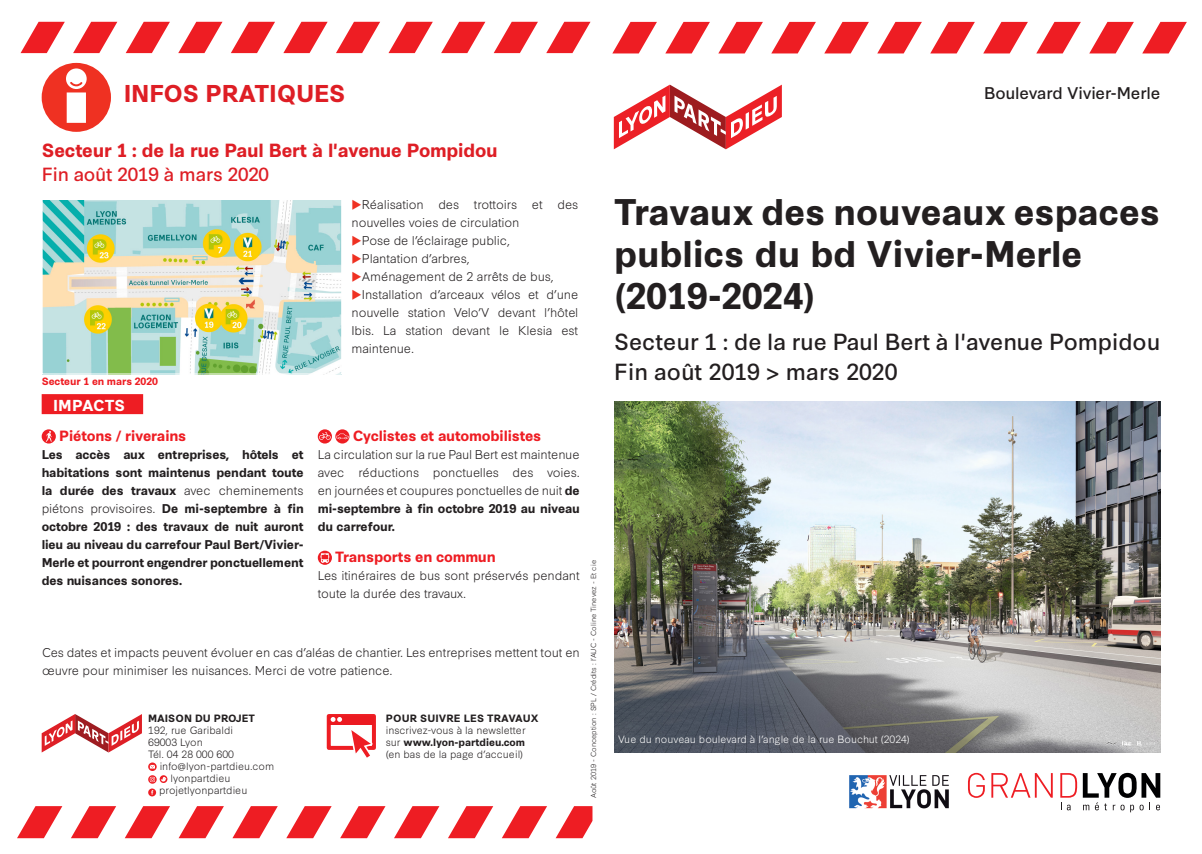
<style>
.page{position:relative;width:1202px;height:854px;background:#fff}
.page>*{position:absolute;margin:0;border:0;box-sizing:border-box;transform-origin:0 0}
.t1{font:700 35px/42px "Synthese";color:#231f20}
.t2{font:700 23px "Synthese";letter-spacing:-.01em;color:#de1e25}
.t3{font:22px/30px "Synthese";color:#231f20}
.t4{font:700 18px "Synthese";letter-spacing:-.01em;color:#de1e25}
.t5{font:18px "Synthese";letter-spacing:-.01em;color:#de1e25}
.t6{font:16px "Synthese";letter-spacing:-.01em;color:#231f20}
.filet_rouge{font:700 15px "Synthese";letter-spacing:-.005em;color:#fff}
.t7{font:700 14px "Synthese";letter-spacing:-.01em;color:#ee1d23}
.t8{font:300 12px/18px "Synthese";letter-spacing:-.01em;color:#231f20}
.t9{font:700 12px/18px "Synthese";letter-spacing:-.01em;color:#231f20;text-align:justify}
.t10{font:300 10px/12px "Synthese";color:#231f20}
.t11{font:300 10px "Synthese";color:#fff}
.t12{font:700 10px "Synthese";letter-spacing:-.01em;color:#ee1d23}
.t13{font:300 7px "Synthese";color:#231f20}
.s1{font-weight:300}
.s2{color:#ef3122}
.s3{font-weight:700}
</style>
<div class="page">
<img style="left:614px;top:401px;width:546px;height:350px">
<svg style="left:42px;top:714px;width:100px;height:38px"></svg>
<div style="left:327px;top:713px;width:49px;height:36px;background:#fff;border:4px solid #ee1d23"></div>
<div style="left:328px;top:715px;width:46px;height:9px;background:#eb1a21"></div>
<svg style="left:331px;top:717px;width:11px;height:4px"></svg>
<svg style="left:350px;top:728px;width:23px;height:30px"></svg>
<svg style="left:148px;top:762px;width:19px;height:34px"></svg>
<svg style="left:21px;top:22px;width:44px;height:31px"></svg>
<svg style="left:73px;top:22px;width:44px;height:31px"></svg>
<svg style="left:126px;top:22px;width:44px;height:31px"></svg>
<svg style="left:178px;top:22px;width:44px;height:31px"></svg>
<svg style="left:231px;top:22px;width:44px;height:31px"></svg>
<svg style="left:283px;top:22px;width:45px;height:31px"></svg>
<svg style="left:336px;top:22px;width:44px;height:31px"></svg>
<svg style="left:388px;top:22px;width:45px;height:31px"></svg>
<svg style="left:441px;top:22px;width:44px;height:31px"></svg>
<svg style="left:494px;top:22px;width:44px;height:31px"></svg>
<svg style="left:546px;top:22px;width:44px;height:31px"></svg>
<svg style="left:17px;top:806px;width:45px;height:31px"></svg>
<svg style="left:71px;top:806px;width:45px;height:31px"></svg>
<svg style="left:125px;top:806px;width:45px;height:31px"></svg>
<svg style="left:179px;top:806px;width:45px;height:31px"></svg>
<svg style="left:233px;top:806px;width:45px;height:31px"></svg>
<svg style="left:287px;top:806px;width:45px;height:31px"></svg>
<svg style="left:341px;top:806px;width:44px;height:31px"></svg>
<svg style="left:394px;top:806px;width:45px;height:31px"></svg>
<svg style="left:448px;top:806px;width:45px;height:31px"></svg>
<svg style="left:502px;top:806px;width:45px;height:31px"></svg>
<svg style="left:556px;top:806px;width:36px;height:31px"></svg>
<svg style="left:614px;top:85px;width:168px;height:64px"></svg>
<svg style="left:968px;top:772px;width:17px;height:25px"></svg>
<svg style="left:991px;top:773px;width:62px;height:24px"></svg>
<svg style="left:1083px;top:772px;width:77px;height:40px"></svg>
<svg style="left:1060px;top:773px;width:17px;height:37px"></svg>
<img style="left:849px;top:775px;width:100px;height:34px">
<svg style="left:612px;top:22px;width:45px;height:31px"></svg>
<svg style="left:665px;top:22px;width:45px;height:31px"></svg>
<svg style="left:718px;top:22px;width:45px;height:31px"></svg>
<svg style="left:771px;top:22px;width:45px;height:31px"></svg>
<svg style="left:824px;top:22px;width:45px;height:31px"></svg>
<svg style="left:877px;top:22px;width:45px;height:31px"></svg>
<svg style="left:930px;top:22px;width:45px;height:31px"></svg>
<svg style="left:983px;top:22px;width:45px;height:31px"></svg>
<svg style="left:1036px;top:22px;width:45px;height:31px"></svg>
<svg style="left:1089px;top:22px;width:45px;height:31px"></svg>
<svg style="left:1142px;top:22px;width:45px;height:31px"></svg>
<svg style="left:42px;top:63px;width:69px;height:69px"></svg>
<img style="left:44px;top:200px;width:296px;height:172px">
<div style="left:42px;top:198px;width:300px;height:176px;border:1px solid #fff"></div>
<div style="left:42px;top:429px;width:14px;height:14px;background:#ee1d23;border-radius:50%"></div>
<svg style="left:46px;top:431px;width:6px;height:11px"></svg>
<div style="left:318px;top:429px;width:14px;height:14px;background:#ee1d23;border-radius:50%"></div>
<div style="left:335px;top:429px;width:14px;height:14px;background:#ee1d23;border-radius:50%"></div>
<svg style="left:319px;top:432px;width:29px;height:8px"></svg>
<svg style="left:318px;top:550px;width:14px;height:14px"></svg>
<svg style="left:320px;top:553px;width:9px;height:9px"></svg>
<div style="left:42px;top:394px;width:101px;height:20px;background:#ee1d23"></div>
<p class="t2" style="left:124px;top:76px;width:223px">INFOS PRATIQUES</p>
<p class="t6" style="left:984px;top:79px;width:178px">Boulevard Vivier-Merle</p>
<p class="t4" style="left:42px;top:136px;width:457px">Secteur 1 : de la rue Paul Bert à l'avenue Pompidou</p>
<p class="t5" style="left:42px;top:160px;width:229px">Fin août 2019 à mars 2020</p>
<p class="t12" style="left:42px;top:373px;width:118px">Secteur 1 en mars 2020</p>
<p class="filet_rouge" style="left:53px;top:394px;width:74px">IMPACTS</p>
<p class="t7" style="left:59px;top:424px;width:129px">Piétons / riverains</p>
<p class="t9" style="left:42px;top:444px;width:264px">Les accès aux entreprises, hôtels et habitations sont maintenus pendant toute la durée des travaux <span class="s1">avec cheminements piétons provisoires.</span> De mi-septembre à fin octobre 2019 : des travaux de nuit auront lieu au niveau du carrefour Paul Bert/Vivier-Merle et pourront engendrer ponctuellement des nuisances sonores.</p>
<p class="t8" style="left:351px;top:194px;width:228px"><span class="s2">◆</span>Réalisation des trottoirs et des nouvelles voies de circulation</p>
<p class="t8" style="left:351px;top:230px;width:160px"><span class="s2">◆</span>Pose de l’éclairage public,</p>
<p class="t8" style="left:351px;top:248px;width:120px"><span class="s2">◆</span>Plantation d’arbres,</p>
<p class="t8" style="left:351px;top:266px;width:204px"><span class="s2">◆</span>Aménagement de 2 arrêts de bus,</p>
<p class="t8" style="left:351px;top:284px;width:228px;text-align:justify"><span class="s2">◆</span>Installation d’arceaux vélos et d’une nouvelle station Velo’V devant l’hôtel Ibis. La station devant le Klesia est maintenue.</p>
<p class="t7" style="left:353px;top:424px;width:190px">Cyclistes et automobilistes</p>
<p class="t8" style="left:318px;top:444px;width:264px;text-align:justify">La circulation sur la rue Paul Bert est maintenue avec réductions ponctuelles des voies. en journées et coupures ponctuelles de nuit <span class="s3">de mi-septembre à fin octobre 2019 au niveau du carrefour.</span></p>
<p class="t7" style="left:335px;top:545px;width:162px">Transports en commun</p>
<p class="t8" style="left:318px;top:565px;width:263px">Les itinéraires de bus sont préservés pendant toute la durée des travaux.</p>
<p class="t8" style="left:42px;top:642px;width:539px">Ces dates et impacts peuvent évoluer en cas d’aléas de chantier. Les entreprises mettent tout en œuvre pour minimiser les nuisances. Merci de votre patience.</p>
<p class="t10" style="left:148px;top:710px;width:108px"><span class="s3">MAISON DU PROJET<br></span>192, rue Garibaldi</p>
<p class="t10" style="left:148px;top:734px;width:56px">69003 Lyon</p>
<p class="t10" style="left:148px;top:746px;width:87px">Tél. 04 28 000 600</p>
<p class="t10" style="left:160px;top:758px;width:116px">info@lyon-partdieu.com</p>
<p class="t10" style="left:159px;top:770px;width:90px;text-align:center">lyonpartdieu projetlyonpartdieu</p>
<p class="t10" style="left:386px;top:710px;width:154px"><span class="s3">POUR SUIVRE LES TRAVAUX </span>inscrivez-vous à la newsletter sur <span class="s3">www.lyon-partdieu.com </span>(en bas de la page d’accueil)</p>
<p class="t13" style="left:588px;top:797px;width:239px;rotate:-90deg">Août 2019 - Conception : SPL / Crédits : l’AUC - Coline Tinevez - Et cie</p>
<p class="t1" style="left:614px;top:189px;width:547px">Travaux des nouveaux espaces publics du bd Vivier-Merle</p>
<p class="t1" style="left:614px;top:273px;width:203px">(2019-2024)</p>
<p class="t3" style="left:614px;top:325px;width:548px">Secteur 1 : de la rue Paul Bert à l'avenue Pompidou<br>Fin août 2019 &gt; mars 2020</p>
<p class="t11" style="left:618px;top:730px;width:293px">Vue du nouveau boulevard à l’angle de la rue Bouchut (2024)</p>
</div>
